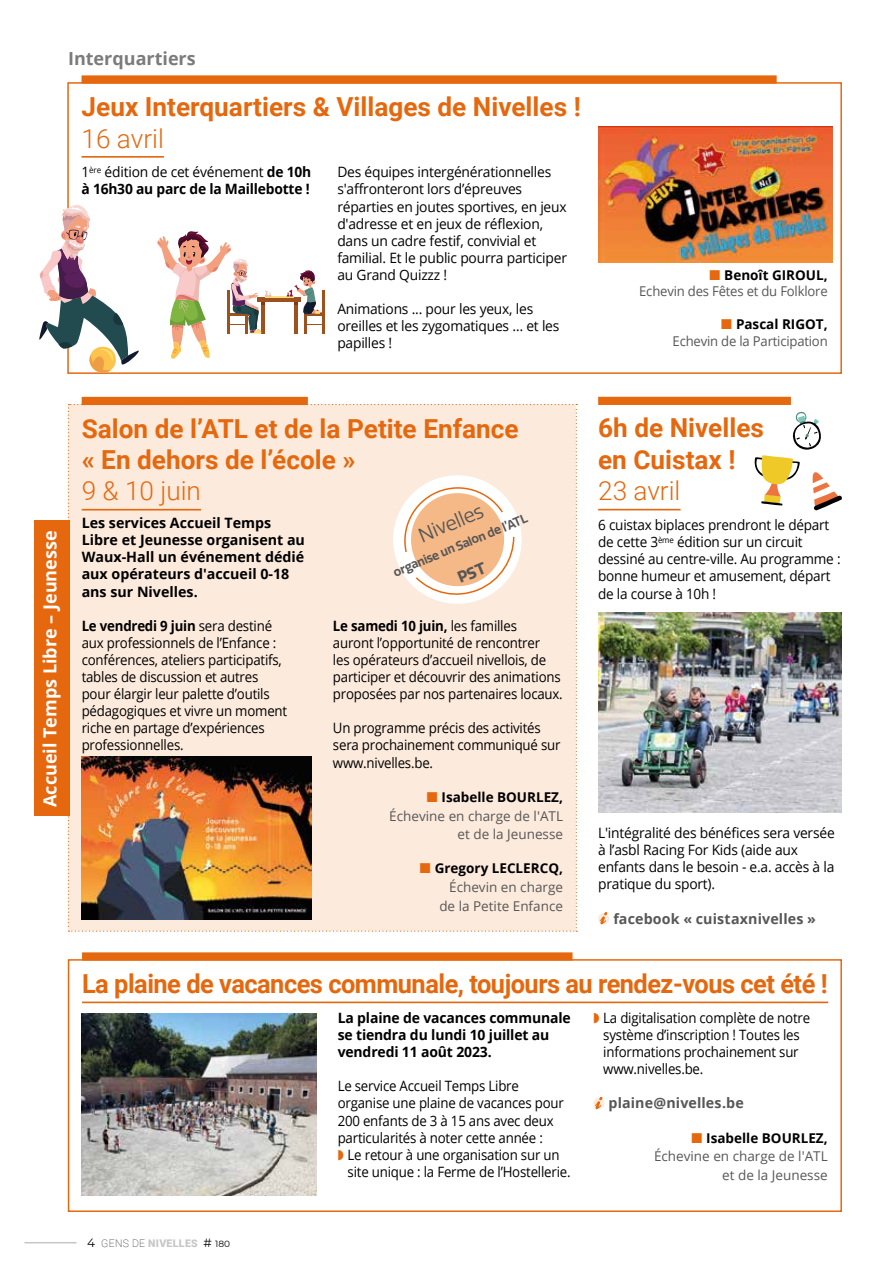
<style>
.page{position:relative;width:893px;height:1263px;background:#fff}
.page>*{position:absolute;margin:0;border:0;box-sizing:border-box;transform-origin:0 0}
.t1{font:700 26.25px/31.5px "Roboto";color:#e5680e}
.t2{font:700 26.25px "Roboto";letter-spacing:-.02em;color:#e5680e}
.t3{font:300 26.25px "Roboto";color:#e5680e}
.t4{font:19.8px "Quatro";color:#575756}
.t5{font:700 18px "Open Sans";color:#fff}
.t6{font:700 18px "Open Sans";color:#7c7b7b}
.t7{font:14.25px/17.1px "Open Sans";letter-spacing:-.015em;color:#000;scale:.93 1}
.t8{font:14.25px/17.1px "Open Sans";letter-spacing:-.015em;color:#000}
.t9{font:700 14.25px/17.1px "Open Sans";color:#000}
.t10{font:14.25px/17.1px "Open Sans";letter-spacing:-.015em;color:#000;scale:.95 1}
.t11{font:700 14.25px "Open Sans";letter-spacing:.01em;color:#575756}
.t12{font:13.5px/18.8px "Open Sans";color:#575756;text-align:right}
.t13{font:600 12.45px "Quatro";color:#575756}
.t14{font:900 10.5px "Roboto";letter-spacing:.035em;color:#c6c6c6}
.s1{font-weight:400}
.s2{color:#e5680e}
.s3{font-weight:700;color:#000}
.s4{font-weight:700}
.s5{font-family:"Montserrat";font-weight:400;font-size:12px;color:#000}
.s6{font-weight:100;color:#000}
.s7{font-family:"Montserrat";font-weight:400;font-size:9px;color:#000}
</style>
<div class="page">
<hr style="left:24px;top:1242px;width:53px;height:1px;background:#c6c6c6">
<div style="left:82px;top:75px;width:695px;height:9px;background:#e5680e"></div>
<hr style="left:82px;top:156px;width:82px;height:2px;background:#e5680e">
<div style="left:67px;top:82px;width:775px;height:292px;border:2px solid #e5680e"></div>
<img style="left:598px;top:127px;width:235px;height:135px">
<div style="left:598px;top:397px;width:193px;height:8px;background:#e5680e"></div>
<hr style="left:598px;top:509px;width:82px;height:1px;background:#e5680e">
<div style="left:598px;top:913px;width:11px;height:11px;background:#fceadc;border-radius:50%"></div>
<svg style="left:600px;top:912px;width:7px;height:12px"></svg>
<img style="left:598px;top:613px;width:244px;height:200px">
<div style="left:82px;top:397px;width:226px;height:8px;background:#e5680e"></div>
<div style="left:34px;top:520px;width:35px;height:295px;background:#e5680e"></div>
<div style="left:82px;top:952px;width:491px;height:8px;background:#e5680e"></div>
<hr style="left:82px;top:1001px;width:746px;height:2px;background:#e5680e">
<div style="left:593px;top:1098px;width:11px;height:11px;background:#fceadc;border-radius:50%"></div>
<svg style="left:595px;top:1097px;width:7px;height:12px"></svg>
<div style="left:68px;top:959px;width:774px;height:253px;border:2px solid #e5680e"></div>
<img style="left:82px;top:1014px;width:234px;height:182px">
<hr style="left:257px;top:298px;width:44px;height:4px;background:#9c511e">
<hr style="left:265px;top:296px;width:28px;height:2px;background:#ffdc7c">
<hr style="left:322px;top:290px;width:2px;height:43px;background:#9c511e">
<svg style="left:286px;top:270px;width:36px;height:63px"></svg>
<svg style="left:39px;top:205px;width:101px;height:168px"></svg>
<svg style="left:157px;top:231px;width:115px;height:128px"></svg>
<svg style="left:755px;top:412px;width:87px;height:98px"></svg>
<svg style="left:68px;top:404px;width:509px;height:528px;background:#edd4c1"></svg>
<p class="t6" style="left:68px;top:46px;width:129px">Interquartiers</p>
<h1 class="t1" style="left:82px;top:90px;width:501px">Jeux Interquartiers &amp; Villages de Nivelles !</h1>
<h1 class="t3" style="left:82px;top:120px;width:84px">16 avril</h1>
<p class="t9" style="left:82px;top:163px;width:231px"><span class="s1">1</span><sup>ère</sup> <span class="s1">édition de cet événement</span> de 10h à 16h30 au parc de la Maillebotte !</p>
<p class="t8" style="left:337px;top:163px;width:231px">Des équipes intergénérationnelles s'affronteront lors d’épreuves réparties en joutes sportives, en jeux d'adresse et en jeux de réflexion, dans un cadre festif, convivial et familial. Et le public pourra participer au Grand Quizzz !</p>
<p class="t8" style="left:337px;top:300px;width:224px">Animations ... pour les yeux, les oreilles et les zygomatiques … et les papilles !</p>
<p class="t12" style="left:639px;top:267px;width:190px;line-height:16.2px"><span class="s2">■</span> <span class="s3">Benoît GIROUL,<br></span>Echevin des Fêtes et du Folklore</p>
<p class="t12" style="left:673px;top:316px;width:157px;line-height:16.2px"><span class="s2">■</span> <span class="s3">Pascal RIGOT,<br></span>Echevin de la Participation</p>
<p class="t5" style="left:37px;top:807px;width:278px;rotate:-90deg">Accueil Temps Libre – Jeunesse</p>
<h1 class="t1" style="left:82px;top:411px;width:438px">Salon de l’ATL et de la Petite Enfance « En dehors de l’école »</h1>
<h1 class="t3" style="left:82px;top:473px;width:121px">9 &amp; 10 juin</h1>
<p class="t9" style="left:82px;top:514px;width:225px">Les services Accueil Temps<br>Libre et Jeunesse organisent au<br>Waux-Hall un événement dédié aux opérateurs d'accueil 0-18 ans sur Nivelles.</p>
<p class="t7" style="left:82px;top:617px;width:223px"><span class="s4">Le vendredi 9 juin</span> sera destiné aux professionnels de l’Enfance : conférences, ateliers participatifs, tables de discussion et autres pour élargir leur palette d’outils pédagogiques et vivre un moment riche en partage d’expériences professionnelles.</p>
<p class="t7" style="left:333px;top:617px;width:249px"><span class="s4">Le samedi 10 juin,</span> les familles<br>auront l’opportunité de rencontrer<br>les opérateurs d’accueil nivellois, de participer et découvrir des animations proposées par nos partenaires locaux.</p>
<h2 class="t4" style="left:415px;top:526px;width:70px;rotate:-23deg">Nivelles</h2>
<p class="t13" style="left:391px;top:566px;width:146px;rotate:-23deg">organise un Salon de l’ATL</p>
<p class="t7" style="left:333px;top:719px;width:246px">Un programme précis des activités sera prochainement communiqué sur www.nivelles.be.</p>
<p class="t12" style="left:389px;top:787px;width:175px"><span class="s2">■</span> <span class="s3">Isabelle BOURLEZ,<br></span>Échevine en charge de l'ATL et de la Jeunesse</p>
<p class="t12" style="left:420px;top:859px;width:145px"><span class="s2">■</span> <span class="s3">Gregory LECLERCQ,<br></span>Échevin en charge<br>de la Petite Enfance</p>
<h1 class="t1" style="left:598px;top:411px;width:167px">6h de Nivelles en Cuistax !</h1>
<h1 class="t3" style="left:598px;top:473px;width:84px">23 avril</h1>
<p class="t10" style="left:598px;top:516px;width:257px">6 cuistax biplaces prendront le départ de cette 3<sup>ème</sup> édition sur un circuit dessiné au centre-ville. Au programme : bonne humeur et amusement, départ de la course à 10h !</p>
<p class="t8" style="left:598px;top:824px;width:238px">L'intégralité des bénéfices sera versée à l’asbl Racing For Kids (aide aux enfants dans le besoin - e.a. accès à la pratique du sport).</p>
<p class="t11" style="left:613px;top:908px;width:204px">facebook « cuistaxnivelles »</p>
<h1 class="t2" style="left:82px;top:965px;width:747px">La plaine de vacances communale, toujours au rendez-vous cet été !</h1>
<p class="t9" style="left:338px;top:1009px;width:235px">La plaine de vacances communale se tiendra du lundi 10 juillet au vendredi 11 août 2023.</p>
<p class="t7" style="left:338px;top:1077px;width:245px">Le service Accueil Temps Libre organise une plaine de vacances pour 200 enfants de 3 à 15 ans avec deux particularités à noter cette année :</p>
<p class="t7" style="left:348px;top:1146px;width:241px">Le retour à une organisation sur un site unique : la Ferme de l’Hostellerie.</p>
<p class="t7" style="left:603px;top:1009px;width:224px">La digitalisation complète de notre système d’inscription ! Toutes les informations prochainement sur www.nivelles.be.</p>
<p class="t11" style="left:609px;top:1093px;width:137px">plaine@nivelles.be</p>
<p class="t12" style="left:654px;top:1128px;width:175px"><span class="s2">■</span> <span class="s3">Isabelle BOURLEZ,<br></span>Échevine en charge de l'ATL et de la Jeunesse</p>
<p class="t14" style="left:87px;top:1236px;width:144px"><span class="s5">4</span> <span class="s6">GENS DE</span> NIVELLES <span class="s5">#</span> <span class="s7">180</span></p>
</div>
